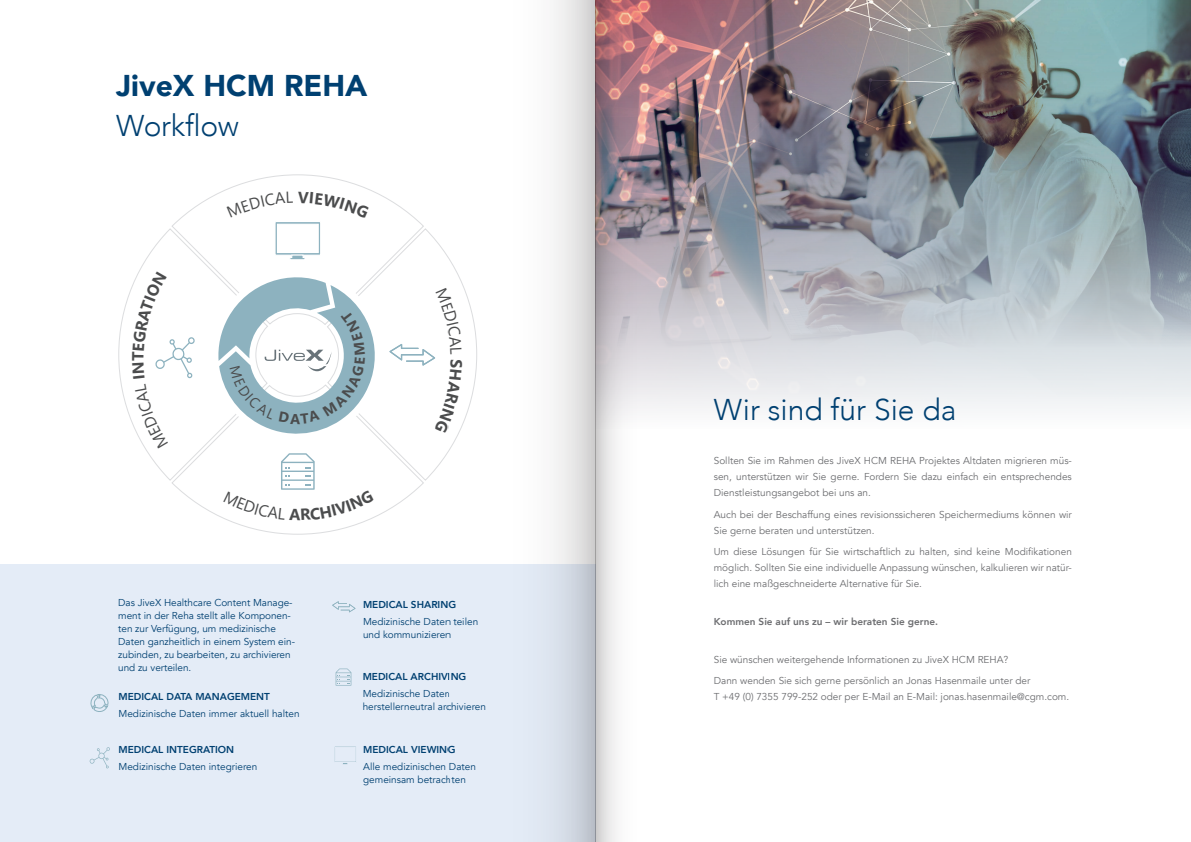
<style>
.page{position:relative;width:1191px;height:842px;background:#fff}
.page>*{position:absolute;margin:0;border:0;box-sizing:border-box;transform-origin:0 0}
.t1{font:300 30px "Avenir LT Com";color:#004071}
.t2{font:900 30px "Avenir LT Com";color:#004071}
.t3{font:10px/16px "Avenir LT Com";color:#6c6d70;text-align:justify}
.t4{font:10px/13px "Avenir LT Com";color:#004071}
.t5{font:800 10px "Avenir LT Com";color:#004071}
.t6{font:800 10px "Avenir LT Com";color:#6c6d70}
</style>
<div class="page">
<img style="left:669px;top:0;width:522px;height:409px">
<div style="left:0;top:564px;width:595px;height:278px;background:#e4ecf7"></div>
<svg style="left:89px;top:747px;width:21px;height:21px"></svg>
<svg style="left:334px;top:746px;width:22px;height:19px"></svg>
<svg style="left:90px;top:694px;width:18px;height:18px"></svg>
<svg style="left:332px;top:601px;width:23px;height:11px"></svg>
<svg style="left:336px;top:668px;width:15px;height:18px"></svg>
<svg style="left:595px;top:0;width:74px;height:842px"></svg>
<svg style="left:554px;top:0;width:41px;height:842px"></svg>
<svg style="left:118px;top:174px;width:359px;height:361px"></svg>
<h1 class="t2" style="left:116px;top:68px;width:253px">JiveX HCM REHA</h1>
<h1 class="t1" style="left:116px;top:108px;width:124px">Workflow</h1>
<p class="t4" style="left:118px;top:596px;width:178px">Das JiveX Healthcare Content Manage&shy;ment in der Reha stellt alle Komponen&shy;ten zur Verfügung, um medizinische Daten ganzheitlich in einem System ein&shy;zubinden, zu bearbeiten, zu archivieren und zu verteilen.</p>
<p class="t5" style="left:118px;top:690px;width:153px">MEDICAL DATA MANAGEMENT</p>
<p class="t4" style="left:118px;top:707px;width:183px">Medizinische Daten immer aktuell halten</p>
<p class="t5" style="left:118px;top:744px;width:117px">MEDICAL INTEGRATION</p>
<p class="t4" style="left:118px;top:760px;width:140px">Medizinische Daten integrieren</p>
<p class="t5" style="left:363px;top:598px;width:95px">MEDICAL SHARING</p>
<p class="t4" style="left:363px;top:615px;width:117px">Medizinische Daten teilen und kommunizieren</p>
<p class="t5" style="left:363px;top:670px;width:105px">MEDICAL ARCHIVING</p>
<p class="t4" style="left:363px;top:687px;width:125px">Medizinische Daten herstellerneutral archivieren</p>
<p class="t5" style="left:363px;top:744px;width:93px">MEDICAL VIEWING</p>
<p class="t4" style="left:363px;top:760px;width:114px">Alle medizinischen Daten gemeinsam betrachten</p>
<h1 class="t1" style="left:714px;top:392px;width:244px">Wir sind für Sie da</h1>
<p class="t3" style="left:714px;top:453px;width:360px">Sollten Sie im Rahmen des JiveX HCM REHA Projektes Altdaten migrieren müs&shy;sen, unterstützen wir Sie gerne. Fordern Sie dazu einfach ein entsprechendes Dienstleistungsangebot bei uns an.</p>
<p class="t3" style="left:714px;top:506px;width:360px">Auch bei der Beschaffung eines revisionssicheren Speichermediums können wir<br>Sie gerne beraten und unterstützen.</p>
<p class="t3" style="left:714px;top:544px;width:359px">Um diese Lösungen für Sie wirtschaftlich zu halten, sind keine Modifikationen möglich. Sollten Sie eine individuelle Anpassung wünschen, kalkulieren wir natür&shy;lich eine maßgeschneiderte Alternative für Sie.</p>
<p class="t6" style="left:714px;top:616px;width:226px">Kommen Sie auf uns zu – wir beraten Sie gerne.</p>
<p class="t3" style="left:714px;top:649px;width:318px;line-height:21.7px">Sie wünschen weitergehende Informationen zu JiveX HCM REHA?<br>Dann wenden Sie sich gerne persönlich an Jonas Hasenmaile unter der</p>
<p class="t3" style="left:714px;top:689px;width:357px">T +49 (0) 7355 799-252 oder per E-Mail an E-Mail: jonas.hasenmaile@cgm.com.</p>
</div>
